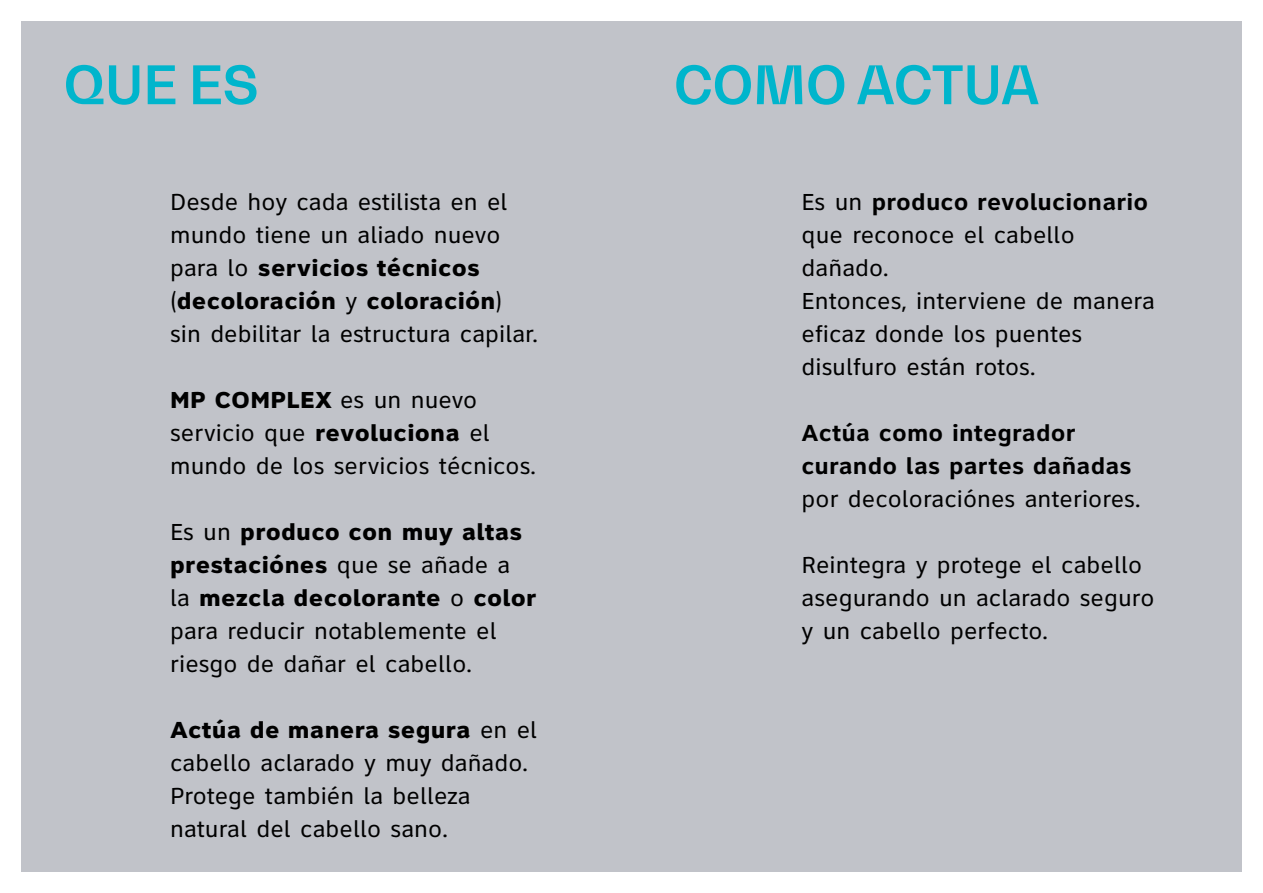
<style>
.page{position:relative;width:1263px;height:893px;background:#fff}
.page>*{position:absolute;margin:0;border:0;box-sizing:border-box;transform-origin:0 0}
.t1{font:700 52.5px "Bw Gradual";color:#00b5cc}
.t2{font:24px/33px "Clearview One";color:#000}
.t3{font:700 24px/33px "Clearview One";color:#000}
.s1{font-weight:800}
.s2{font-weight:700}
</style>
<div class="page">
<div style="left:21px;top:21px;width:1221px;height:851px;background:#c1c3c9"></div>
<h1 class="t1" style="left:64px;top:50px;width:196px">QUE ES</h1>
<p class="t2" style="left:170px;top:185px;width:369px">Desde hoy cada estilista en el mundo tiene un aliado nuevo para lo <span class="s1">servicios técnicos </span>(<span class="s1">decoloración</span> y <span class="s1">coloración</span>) sin debilitar la estructura capilar.</p>
<p class="t2" style="left:170px;top:383px;width:367px"><span class="s1">MP COMPLEX</span> es un nuevo servicio que <span class="s1">revoluciona</span> el mundo de los servicios técnicos.</p>
<p class="t2" style="left:170px;top:515px;width:368px">Es un <span class="s1">produco con muy altas prestaciónes</span> que se añade a<br>la <span class="s1">mezcla decolorante</span> o <span class="s1">color </span>para reducir notablemente el riesgo de dañar el cabello.</p>
<p class="t2" style="left:170px;top:713px;width:369px"><span class="s1">Actúa de manera segura</span> en el cabello aclarado y muy dañado.<br>Protege también la belleza natural del cabello sano.</p>
<h1 class="t1" style="left:674px;top:50px;width:366px">COMO ACTUA</h1>
<p class="t2" style="left:801px;top:185px;width:355px">Es un <span class="s2">produco revolucionario </span>que reconoce el cabello dañado.<br>Entonces, interviene de manera eficaz donde los puentes disulfuro están rotos.</p>
<p class="t3" style="left:801px;top:416px;width:332px">Actúa como integrador curando las partes dañadas</p>
<p class="t2" style="left:801px;top:482px;width:340px">por decoloraciónes anteriores.</p>
<p class="t2" style="left:801px;top:548px;width:354px">Reintegra y protege el cabello asegurando un aclarado seguro y un cabello perfecto.</p>
</div>
